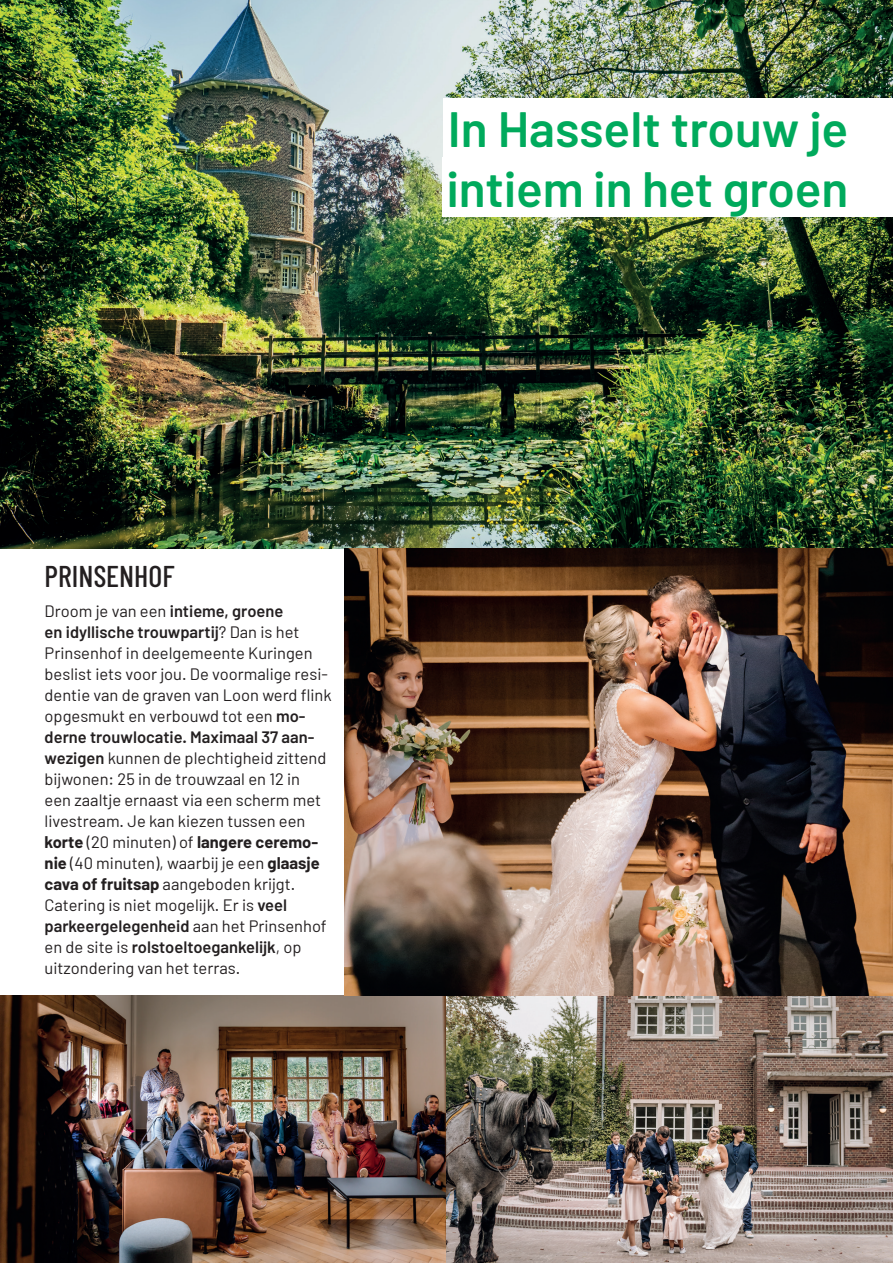
<style>
.page{position:relative;width:893px;height:1263px;background:#fff}
.page>*{position:absolute;margin:0;border:0;box-sizing:border-box;transform-origin:0 0}
.t1{font:600 49.5px/59.4px "Barlow";letter-spacing:-.005em;color:#00aa5c}
.t2{font:500 30px "Barlow Condensed";color:#231f20}
.t3{font:16.5px/21px "Barlow";color:#231f20}
.s1{font-weight:600}
.s2{font-weight:700}
</style>
<div class="page">
<img style="left:0;top:0;width:893px;height:549px">
<img style="left:0;top:995px;width:893px;height:268px">
<img style="left:344px;top:549px;width:549px;height:446px">
<div style="left:444px;top:98px;width:449px;height:59px;background:#fff"></div>
<div style="left:442px;top:157px;width:451px;height:60px;background:#fff"></div>
<h1 class="t1" style="left:447px;top:99px;width:403px">In Hasselt trouw je intiem in het groen</h1>
<h2 class="t2" style="left:45px;top:558px;width:131px">PRINSENHOF</h2>
<p class="t3" style="left:45px;top:600px;width:289px">Droom je van een <span class="s1">intieme, groene<br>en idyllische trouwpartij</span>? Dan is het Prinsenhof in deelgemeente Kuringen beslist iets voor jou. De voormalige resi&shy;dentie van de graven van Loon werd flink opgesmukt en verbouwd tot een <span class="s1">mo&shy;derne trouwlocatie. Maximaal 37 aan&shy;wezigen</span> kunnen de plechtigheid zittend bijwonen: 25 in de trouwzaal en 12 in<br>een zaaltje ernaast via een scherm met livestream. Je kan kiezen tussen een <span class="s2">korte</span> (20 minuten) of <span class="s2">langere ceremo&shy;nie</span> (40 minuten), waarbij je een <span class="s2">glaasje cava of fruitsap</span> aangeboden krijgt.<br>Catering is niet mogelijk. Er is <span class="s1">veel parkeergelegenheid</span> aan het Prinsenhof en de site is <span class="s1">rolstoeltoegankelijk</span>, op uitzondering van het terras.</p>
</div>
